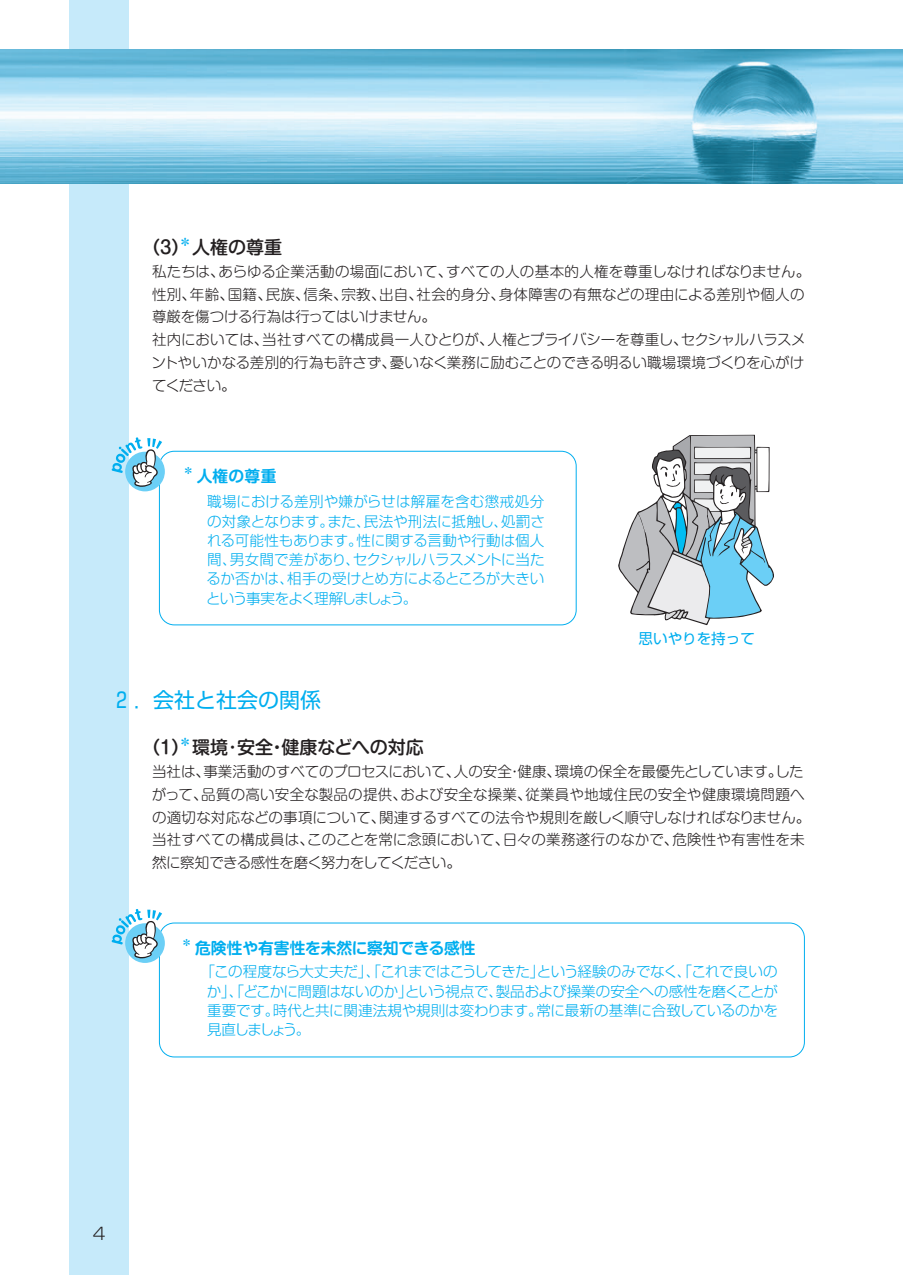
<style>
.page{position:relative;width:903px;height:1275px;background:#fff}
.page>*{position:absolute;margin:0;border:0;box-sizing:border-box;transform-origin:0 0}
.t1{font:21px "Shin Go";color:#00aeef}
.t2{font:500 18.03px "Shin M Go Pro";color:#231f20}
.t3{font:300 16.8px "Shin Go Pro";color:#231f20}
.t4{font:700 15.75px "Shin M Go Pro De";color:#00aeef}
.t5{font:300 14.53px/22.8px "Shin M Go Pro";color:#231f20}
.t6{font:300 14.53px/19.2px "Shin Go Pro";letter-spacing:-.025em;color:#00aeef;text-align:justify}
.t7{font:14.53px "Shin Go";color:#00aeef}
</style>
<div class="page">
<div style="left:69px;top:0;width:60px;height:1275px;background:#c6eafa"></div>
<img style="left:0;top:50px;width:903px;height:134px">
<div style="left:159px;top:451px;width:417px;height:174px;border:1px solid #00aeef;border-radius:15px"></div>
<div style="left:159px;top:923px;width:646px;height:134px;border:1px solid #00aeef;border-radius:15px"></div>
<svg style="left:125px;top:923px;width:40px;height:40px"></svg>
<svg style="left:111px;top:909px;width:51px;height:49px"></svg>
<div style="left:125px;top:452px;width:40px;height:39px;background:#6bcff6;border-radius:50%"></div>
<svg style="left:111px;top:437px;width:51px;height:50px"></svg>
<svg style="left:618px;top:435px;width:156px;height:190px"></svg>
<p class="t2" style="left:142px;top:233px;width:142px">（３）<sup>＊</sup>人権の尊重</p>
<p class="t5" style="left:151px;top:258px;width:660px">私たちは、あらゆる企業活動の場面において、すべての人の基本的人権を尊重しなければなりません。性別、年齢、国籍、民族、信条、宗教、出自、社会的身分、身体障害の有無などの理由による差別や個人の尊厳を傷つける行為は行ってはいけません。<br>社内においては、当社すべての構成員一人ひとりが、人権とプライバシーを尊重し、セクシャルハラスメントやいかなる差別的行為も許さず、憂いなく業務に励むことのできる明るい職場環境づくりを心がけてください。</p>
<p class="t4" style="left:183px;top:463px;width:96px"><sup>＊</sup>人権の尊重</p>
<p class="t6" style="left:206px;top:490px;width:340px">職場における差別や嫌がらせは解雇を含む懲戒処分の対象となります。また、民法や刑法に抵触し、処罰される可能性もあります。性に関する言動や行動は個人間、男女間で差があり、セクシャルハラスメントに当たるか否かは、相手の受けとめ方によるところが大きいという事実をよく理解しましょう。</p>
<p class="t1" style="left:111px;top:686px;width:211px">２．会社と社会の関係</p>
<p class="t7" style="left:639px;top:629px;width:118px">思いやりを持って</p>
<p class="t2" style="left:142px;top:733px;width:283px">（１）<sup>＊</sup>環境･安全・健康などへの対応</p>
<p class="t5" style="left:152px;top:759px;width:660px">当社は、事業活動のすべてのプロセスにおいて、人の安全・健康、環境の保全を最優先としています。したがって、品質の高い安全な製品の提供、および安全な操業、従業員や地域住民の安全や健康環境問題への適切な対応などの事項について、関連するすべての法令や規則を厳しく順守しなければなりません。当社すべての構成員は、このことを常に念頭において、日々の業務遂行のなかで、危険性や有害性を未然に察知できる感性を磨く努力をしてください。</p>
<p class="t4" style="left:181px;top:935px;width:296px"><sup>＊</sup>危険性や有害性を未然に察知できる感性</p>
<p class="t6" style="left:207px;top:960px;width:573px;text-indent:-6px">「この程度なら大丈夫だ」、「これまではこうしてきた」という経験のみでなく、「これで良いのか」、「どこかに問題はないのか」という視点で、製品および操業の安全への感性を磨くことが重要です。時代と共に関連法規や規則は変わります。常に最新の基準に合致しているのかを見直しましょう。</p>
<p class="t3" style="left:93px;top:1220px;width:14px">4</p>
</div>
